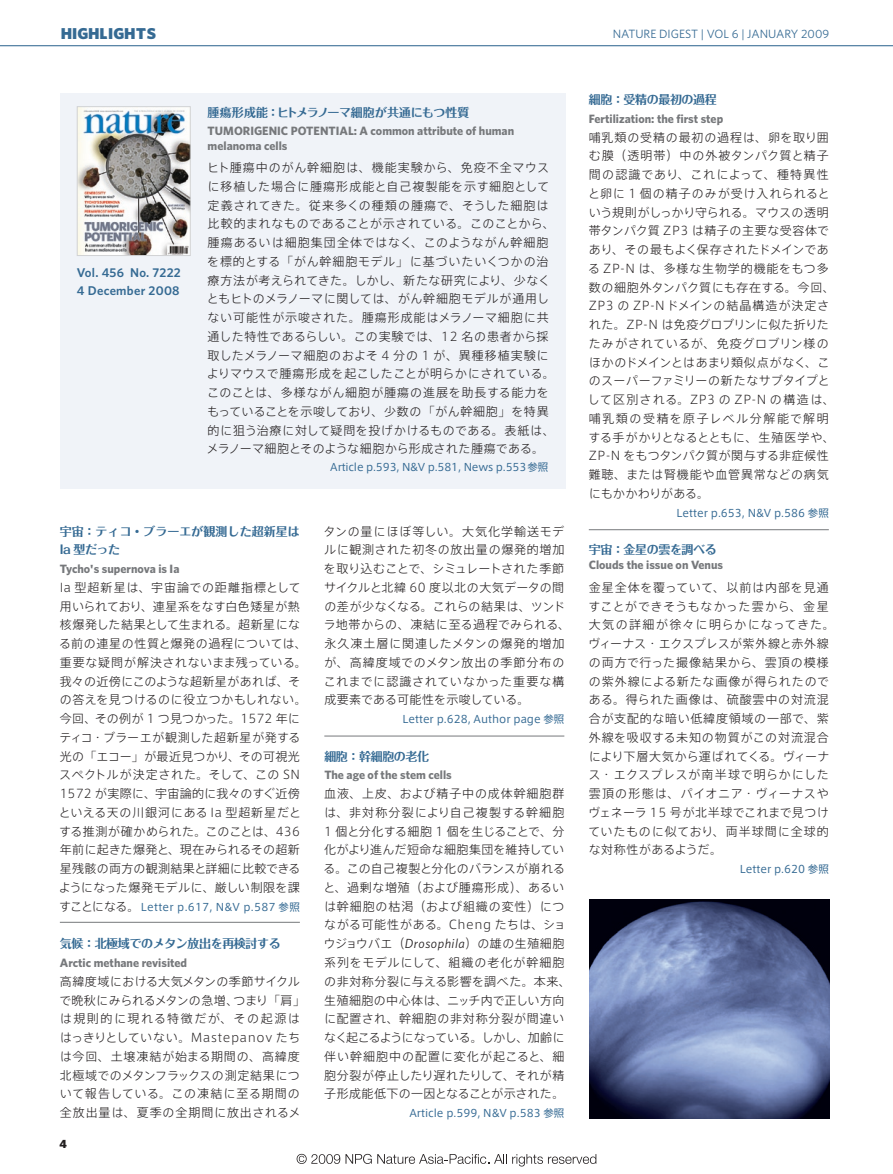
<style>
.page{position:relative;width:893px;height:1174px;background:#fff}
.page>*{position:absolute;margin:0;border:0;box-sizing:border-box;transform-origin:0 0}
.t1{font:900 15.75px "Whitney";letter-spacing:.01em;color:#356a93}
.t2{font:600 12.75px/18px "Whitney";letter-spacing:.02em;color:#356a93}
.t3{font:700 12.15px/15.8px "Whitney";color:#76787b}
.t4{font:300 12px/18.8px "Axis Std";letter-spacing:.045em;color:#231f20}
.t5{font:700 12px "Folk Pro";letter-spacing:-.035em;color:#356a93}
.t6{font:12px "Whitney";color:#356a93}
.t7{font:700 12px/18.8px "Folk Pro";letter-spacing:.005em;color:#356a93}
.t8{font:700 12px "Folk Pro";letter-spacing:-.01em;color:#356a93}
.t9{font:900 12px "Whitney";color:#231f20}
.t10{font:10.5px "Axis Std";color:#356a93}
.t11{font:10.5px "Axis Std";letter-spacing:.025em;color:#356a93}
.s1{font-weight:300;font-size:12px;color:#231f20}
.s2{font-family:"Whitney";font-weight:400;font-style:italic;font-size:13.2px}
</style>
<div class="page">
<hr style="left:60px;top:922px;width:240px;height:1px;background:#76787b">
<hr style="left:324px;top:735px;width:240px;height:1px;background:#76787b">
<hr style="left:589px;top:529px;width:240px;height:1px;background:#76787b">
<div style="left:60px;top:94px;width:506px;height:395px;background:#f0f3f8"></div>
<img style="left:79px;top:108px;width:110px;height:146px">
<div style="left:77px;top:106px;width:114px;height:150px;border:1px solid #d1d2d4"></div>
<img style="left:589px;top:899px;width:240px;height:219px">
<hr style="left:0;top:45px;width:893px;height:1px;background:#356a93">
<svg style="left:297px;top:1153px;width:43px;height:10px"></svg>
<svg style="left:346px;top:1153px;width:250px;height:13px"></svg>
<h1 class="t1" style="left:61px;top:24px;width:97px">HIGHLIGHTS</h1>
<p class="t6" style="left:613px;top:27px;width:218px">NATURE DIGEST | VOL 6 | JANUARY 2009</p>
<p class="t2" style="left:77px;top:263px;width:105px">Vol. 456 No. 7222<br>4 December 2008</p>
<p class="t8" style="left:208px;top:102px;width:263px">腫瘍形成能：ヒトメラノーマ細胞が共通にもつ性質</p>
<p class="t3" style="left:208px;top:122px;width:308px">TUMORIGENIC POTENTIAL: A common attribute of human melanoma cells</p>
<p class="t4" style="left:207px;top:157px;width:350px">ヒト腫瘍中のがん幹細胞は、機能実験から、免疫不全マウスに移植した場合に腫瘍形成能と自己複製能を示す細胞として定義されてきた。従来多くの種類の腫瘍で、そうした細胞は比較的まれなものであることが示されている。このことから、腫瘍あるいは細胞集団全体ではなく、このようながん幹細胞を標的とする「がん幹細胞モデル」に基づいたいくつかの治療方法が考えられてきた。しかし、新たな研究により、少なくともヒトのメラノーマに関しては、がん幹細胞モデルが通用しない可能性が示唆された。腫瘍形成能はメラノーマ細胞に共通した特性であるらしい。この実験では、12 名の患者から採取したメラノーマ細胞のおよそ 4 分の 1 が、異種移植実験によりマウスで腫瘍形成を起こしたことが明らかにされている。このことは、多様ながん細胞が腫瘍の進展を助長する能力をもっていることを示唆しており、少数の「がん幹細胞」を特異的に狙う治療に対して疑問を投げかけるものである。表紙は、メラノーマ細胞とそのような細胞から形成された腫瘍である。</p>
<p class="t10" style="left:330px;top:459px;width:220px">Article p.593, N&amp;V p.581, News p.553参照</p>
<p class="t7" style="left:60px;top:520px;width:242px">宇宙：ティコ・ブラーエが観測した超新星は<br>Ia 型だった</p>
<p class="t3" style="left:60px;top:560px;width:121px">Tycho's supernova is Ia</p>
<p class="t4" style="left:59px;top:577px;width:249px">Ia 型超新星は、宇宙論での距離指標として用いられており、連星系をなす白色矮星が熱核爆発した結果として生まれる。超新星になる前の連星の性質と爆発の過程については、重要な疑問が解決されないまま残っている。我々の近傍にこのような超新星があれば、その答えを見つけるのに役立つかもしれない。今回、その例が 1 つ見つかった。1572 年にティコ・ブラーエが観測した超新星が発する光の「エコー」が最近見つかり、その可視光スペクトルが決定された。そして、この SN<br>1572 が実際に、宇宙論的に我々のすぐ近傍といえる天の川銀河にある Ia 型超新星だとする推測が確かめられた。このことは、436年前に起きた爆発と、現在みられるその超新星残骸の両方の観測結果と詳細に比較できるようになった爆発モデルに、厳しい制限を課</p>
<p class="t11" style="left:59px;top:899px;width:242px"><span class="s1">すことになる。</span>Letter p.617, N&amp;V p.587 参照</p>
<p class="t5" style="left:60px;top:933px;width:222px">気候：北極域でのメタン放出を再検討する</p>
<p class="t3" style="left:60px;top:954px;width:129px">Arctic methane revisited</p>
<p class="t4" style="left:59px;top:971px;width:247px">高緯度域における大気メタンの季節サイクルで晩秋にみられるメタンの急増、つまり「肩」は規則的に現れる特徴だが、その起源ははっきりとしていない。Mastepanov たちは今回、土壌凍結が始まる期間の、高緯度北極域でのメタンフラックスの測定結果について報告している。この凍結に至る期間の全放出量は、夏季の全期間に放出されるメ</p>
<p class="t9" style="left:60px;top:1136px;width:9px">4</p>
<p class="t4" style="left:324px;top:521px;width:248px">タンの量にほぼ等しい。大気化学輸送モデルに観測された初冬の放出量の爆発的増加を取り込むことで、シミュレートされた季節サイクルと北緯 60 度以北の大気データの間の差が少なくなる。これらの結果は、ツンドラ地帯からの、凍結に至る過程でみられる、永久凍土層に関連したメタンの爆発的増加が、高緯度域でのメタン放出の季節分布のこれまでに認識されていなかった重要な構成要素である可能性を示唆している。</p>
<p class="t10" style="left:402px;top:711px;width:163px">Letter p.628, Author page 参照</p>
<p class="t5" style="left:324px;top:746px;width:106px">細胞：幹細胞の老化</p>
<p class="t3" style="left:324px;top:767px;width:129px">The age of the stem cells</p>
<p class="t4" style="left:323px;top:783px;width:249px">血液、上皮、および精子中の成体幹細胞群は、非対称分裂により自己複製する幹細胞<br>1 個と分化する細胞 1 個を生じることで、分化がより進んだ短命な細胞集団を維持している。この自己複製と分化のバランスが崩れると、過剰な増殖（および腫瘍形成）、あるいは幹細胞の枯渇（および組織の変性）につながる可能性がある。Cheng たちは、ショウジョウバエ（<span class="s2">Drosophila</span>）の雄の生殖細胞系列をモデルにして、組織の老化が幹細胞の非対称分裂に与える影響を調べた。本来、生殖細胞の中心体は、ニッチ内で正しい方向に配置され、幹細胞の非対称分裂が間違いなく起こるようになっている。しかし、加齢に伴い幹細胞中の配置に変化が起こると、細胞分裂が停止したり遅れたりして、それが精子形成能低下の一因となることが示された。</p>
<p class="t10" style="left:409px;top:1105px;width:157px">Article p.599, N&amp;V p.583 参照</p>
<p class="t5" style="left:589px;top:89px;width:130px">細胞：受精の最初の過程</p>
<p class="t3" style="left:589px;top:110px;width:136px">Fertilization: the first step</p>
<p class="t4" style="left:588px;top:127px;width:248px">哺乳類の受精の最初の過程は、卵を取り囲む膜（透明帯）中の外被タンパク質と精子間の認識であり、これによって、種特異性と卵に 1 個の精子のみが受け入れられるという規則がしっかり守られる。マウスの透明帯タンパク質 ZP3 は精子の主要な受容体であり、その最もよく保存されたドメインである ZP-N は、多様な生物学的機能をもつ多数の細胞外タンパク質にも存在する。今回、<br>ZP3 の ZP-Nドメインの結晶構造が決定された。ZP-N は免疫グロブリンに似た折りたたみがされているが、免疫グロブリン様のほかのドメインとはあまり類似点がなく、このスーパーファミリーの新たなサブタイプとして区別される。ZP3 の ZP-N の構造は、哺乳類の受精を原子レベル分解能で解明する手がかりとなるとともに、生殖医学や、<br>ZP-N をもつタンパク質が関与する非症候性難聴、または腎機能や血管異常などの病気にもかかわりがある。</p>
<p class="t10" style="left:677px;top:505px;width:154px">Letter p.653, N&amp;V p.586 参照</p>
<p class="t5" style="left:589px;top:539px;width:130px">宇宙：金星の雲を調べる</p>
<p class="t3" style="left:589px;top:556px;width:136px">Clouds the issue on Venus</p>
<p class="t4" style="left:588px;top:577px;width:248px">金星全体を覆っていて、以前は内部を見通すことができそうもなかった雲から、金星大気の詳細が徐々に明らかになってきた。ヴィーナス・エクスプレスが紫外線と赤外線の両方で行った撮像結果から、雲頂の模様の紫外線による新たな画像が得られたのである。得られた画像は、硫酸雲中の対流混合が支配的な暗い低緯度領域の一部で、紫外線を吸収する未知の物質がこの対流混合により下層大気から運ばれてくる。ヴィーナス・エクスプレスが南半球で明らかにした雲頂の形態は、パイオニア・ヴィーナスやヴェネーラ 15 号が北半球でこれまで見つけていたものに似ており、両半球間に全球的な対称性があるようだ。</p>
<p class="t10" style="left:740px;top:861px;width:90px">Letter p.620 参照</p>
</div>
